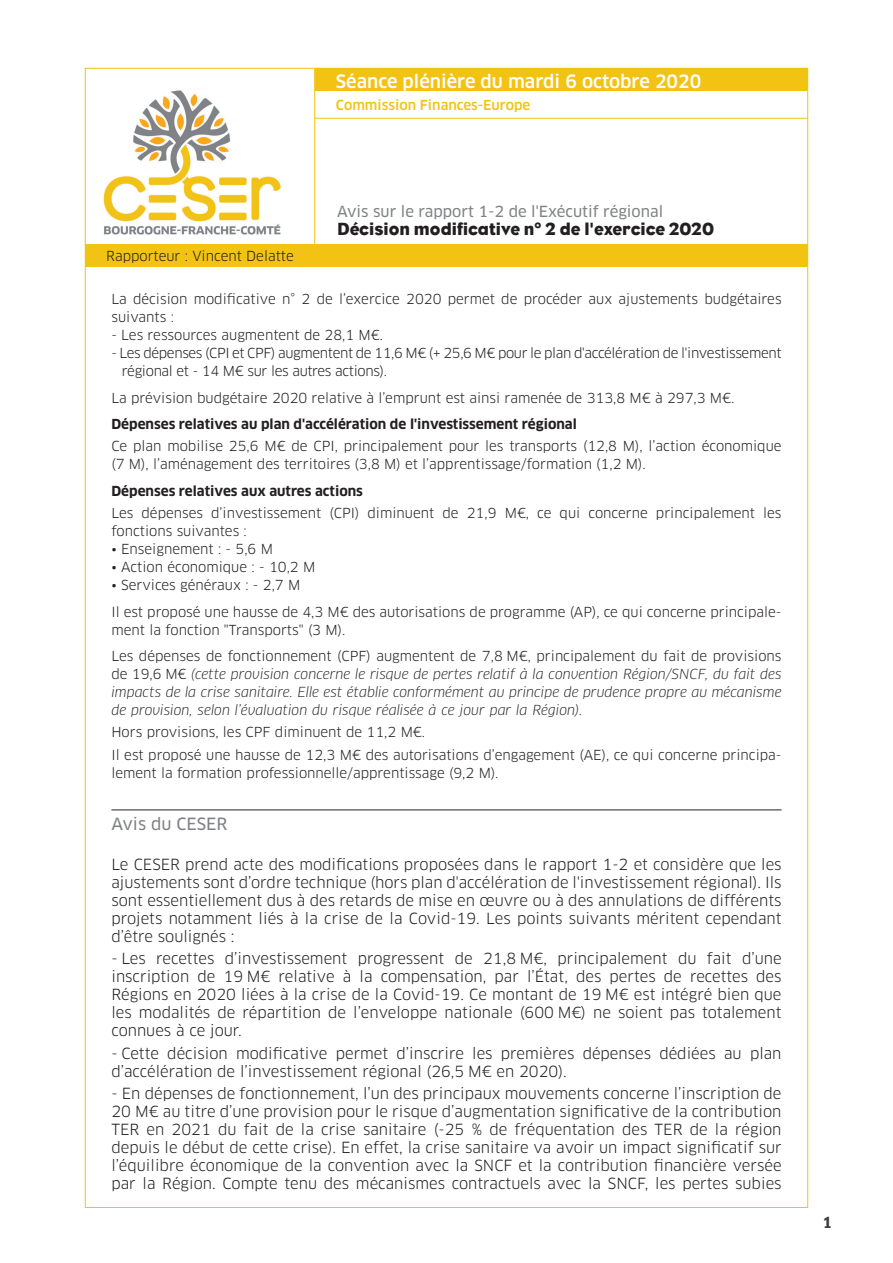
<style>
.page{position:relative;width:893px;height:1263px;background:#fff}
.page>*{position:absolute;margin:0;border:0;box-sizing:border-box;transform-origin:0 0}
.t1{font:18px "Eagle";color:#231f20}
.t2{font:500 18px "Clan Pro";color:#fff}
.t3{font:16.5px "Clan Pro News";color:#808285}
.t4{font:15px/18px "Clan Pro";color:#231f20;text-align:justify}
.t5{font:15px "Clan Pro News";color:#808285}
.t6{font:700 15px "Clan Pro";color:#3e3e3f}
.t7{font:13.5px/18px "Clan Pro";color:#231f20}
.t8{font:italic 13.5px/18px "Clan Pro";color:#231f20;text-align:justify}
.t9{font:13.5px/18px "Clan Pro";letter-spacing:-.025em;color:#231f20}
.t10{font:700 13.5px "Clan Pro";color:#231f20}
.t11{font:500 13.5px "Clan Pro";color:#f3c314}
.s1{font-style:normal}
</style>
<div class="page">
<hr style="left:315px;top:118px;width:493px;height:1px;background:#f3c314">
<div style="left:315px;top:68px;width:492px;height:22px;background:#f3c314"></div>
<hr style="left:314px;top:68px;width:1px;height:176px;background:#f3c314">
<div style="left:85px;top:244px;width:723px;height:23px;background:#f3c314"></div>
<hr style="left:111px;top:810px;width:671px;height:1px;background:#231f20">
<img style="left:103px;top:90px;width:178px;height:145px">
<p class="t2" style="left:336px;top:71px;width:367px">Séance plénière du mardi 6 octobre 2020</p>
<p class="t11" style="left:336px;top:97px;width:196px">Commission Finances-Europe</p>
<p class="t5" style="left:337px;top:203px;width:328px">Avis sur le rapport 1-2 de l'Exécutif régional</p>
<p class="t1" style="left:337px;top:218px;width:379px">Décision modificative n° 2 de l'exercice 2020</p>
<p class="t7" style="left:106px;top:247px;width:189px">Rapporteur : Vincent Delatte</p>
<p class="t7" style="left:111px;top:290px;width:672px">La décision modificative n° 2 de l’exercice 2020 permet de procéder aux ajustements budgétaires suivants :</p>
<p class="t7" style="left:111px;top:326px;width:273px">- Les ressources augmentent de 28,1 M€.</p>
<p class="t9" style="left:122px;top:344px;width:661px;text-indent:-10px">- Les dépenses (CPI et CPF) augmentent de 11,6 M€ (+ 25,6 M€ pour le plan d'accélération de l'investissement régional et - 14 M€ sur les autres actions).</p>
<p class="t7" style="left:111px;top:389px;width:624px">La prévision budgétaire 2020 relative à l’emprunt est ainsi ramenée de 313,8 M€ à 297,3 M€.</p>
<p class="t10" style="left:111px;top:416px;width:467px">Dépenses relatives au plan d'accélération de l'investissement régional</p>
<p class="t7" style="left:111px;top:437px;width:672px">Ce plan mobilise 25,6 M€ de CPI, principalement pour les transports (12,8 M), l’action économique (7 M), l’aménagement des territoires (3,8 M) et l’apprentissage/formation (1,2 M).</p>
<p class="t10" style="left:111px;top:483px;width:253px">Dépenses relatives aux autres actions</p>
<p class="t7" style="left:111px;top:504px;width:672px">Les dépenses d’investissement (CPI) diminuent de 21,9 M€, ce qui concerne principalement les fonctions suivantes :</p>
<p class="t7" style="left:111px;top:540px;width:163px">• Enseignement : - 5,6 M</p>
<p class="t7" style="left:111px;top:558px;width:205px">• Action économique : - 10,2 M</p>
<p class="t7" style="left:111px;top:576px;width:190px">• Services généraux : - 2,7 M</p>
<p class="t7" style="left:111px;top:603px;width:672px">Il est proposé une hausse de 4,3 M€ des autorisations de programme (AP), ce qui concerne principale&shy;ment la fonction "Transports" (3 M).</p>
<p class="t8" style="left:111px;top:647px;width:672px"><span class="s1">Les dépenses de fonctionnement (CPF) augmentent de 7,8 M€, principalement du fait de provisions de 19,6 M€</span> (cette provision concerne le risque de pertes relatif à la convention Région/SNCF, du fait des impacts de la crise sanitaire. Elle est établie conformément au principe de prudence propre au mécanisme de provision, selon l’évaluation du risque réalisée à ce jour par la Région).</p>
<p class="t7" style="left:111px;top:723px;width:315px">Hors provisions, les CPF diminuent de 11,2 M€.</p>
<p class="t7" style="left:111px;top:746px;width:672px">Il est proposé une hausse de 12,3 M€ des autorisations d’engagement (AE), ce qui concerne principa&shy;lement la formation professionnelle/apprentissage (9,2 M).</p>
<p class="t3" style="left:111px;top:814px;width:118px">Avis du CESER</p>
<p class="t4" style="left:111px;top:856px;width:672px">Le CESER prend acte des modifications proposées dans le rapport 1-2 et considère que les ajustements sont d’ordre technique (hors plan d'accélération de l'investissement régional). Ils sont essentiellement dus à des retards de mise en œuvre ou à des annulations de différents projets notamment liés à la crise de la Covid-19. Les points suivants méritent cependant d’être soulignés :</p>
<p class="t4" style="left:111px;top:950px;width:672px">- Les recettes d’investissement progressent de 21,8 M€, principalement du fait d’une inscription de 19 M€ relative à la compensation, par l’État, des pertes de recettes des Régions en 2020 liées à la crise de la Covid-19. Ce montant de 19 M€ est intégré bien que les modalités de répartition de l’enveloppe nationale (600 M€) ne soient pas totalement connues à ce jour.</p>
<p class="t4" style="left:111px;top:1044px;width:672px">- Cette décision modificative permet d’inscrire les premières dépenses dédiées au plan d’accélération de l’investissement régional (26,5 M€ en 2020).</p>
<p class="t4" style="left:111px;top:1084px;width:672px">- En dépenses de fonctionnement, l’un des principaux mouvements concerne l’inscription de 20 M€ au titre d’une provision pour le risque d’augmentation significative de la contribution TER en 2021 du fait de la crise sanitaire (-25 % de fréquentation des TER de la région depuis le début de cette crise). En effet, la crise sanitaire va avoir un impact significatif sur l’équilibre économique de la convention avec la SNCF et la contribution financière versée par la Région. Compte tenu des mécanismes contractuels avec la SNCF, les pertes subies</p>
<p class="t6" style="left:822px;top:1214px;width:11px">1</p>
</div>
